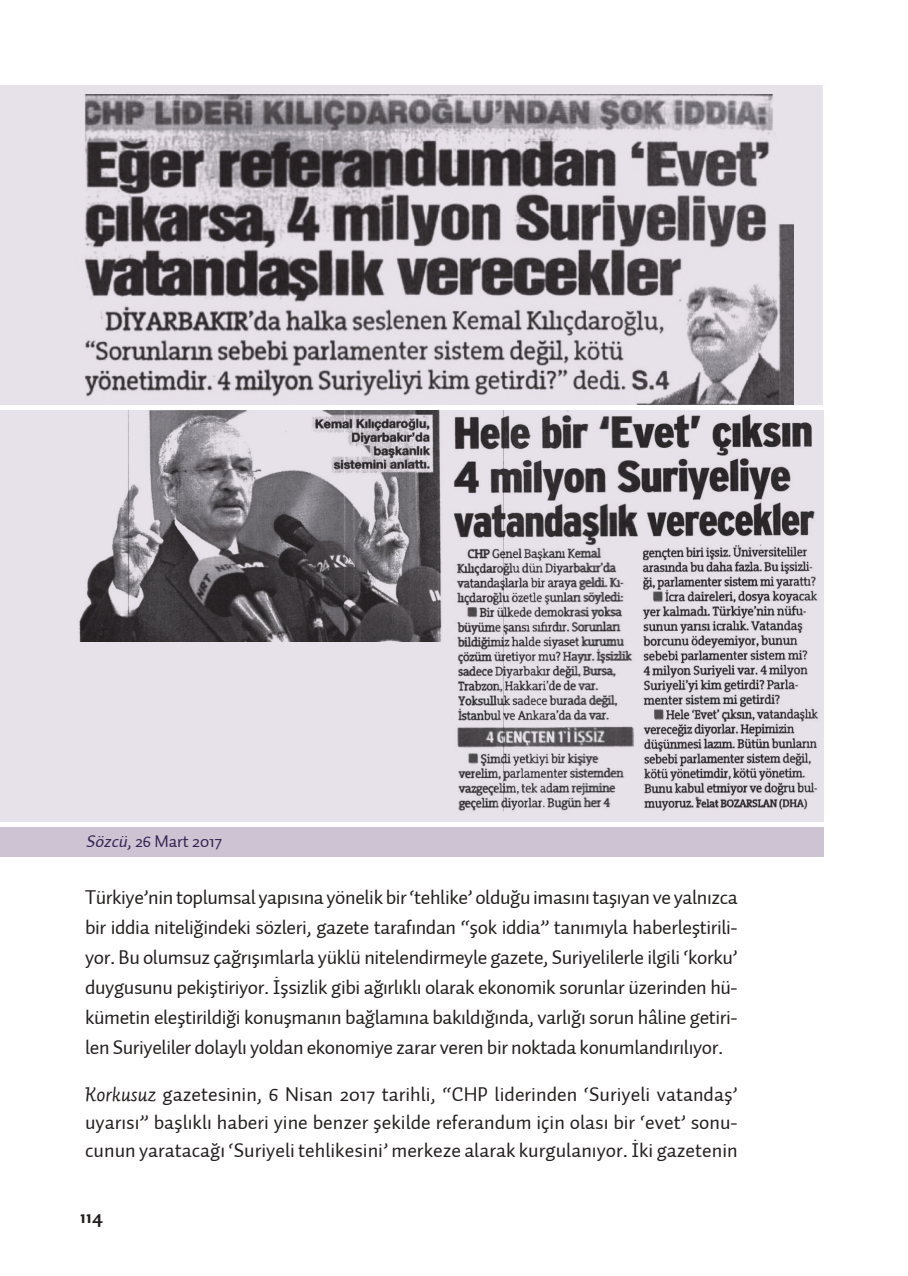
<style>
.page{position:relative;width:908px;height:1276px;background:#fff}
.page>*{position:absolute;margin:0;border:0;box-sizing:border-box;transform-origin:0 0}
.t1{font:20px/30px "Auto 2 TR Regular";letter-spacing:-.01em;color:#241f1f;text-align:justify}
.t2{font:700 20px "Mr Eaves San OT";color:#241f1f}
.t3{font:17px "Auto 2 TR Regular";color:#362153}
.s1{font-style:italic}
</style>
<div class="page">
<div style="left:0;top:85px;width:822px;height:319px;background:#e7e1e9"></div>
<img style="left:84px;top:94px;width:709px;height:310px">
<div style="left:0;top:410px;width:823px;height:411px;background:#e7e1e9"></div>
<img style="left:79px;top:410px;width:348px;height:231px">
<img style="left:427px;top:410px;width:397px;height:403px">
<div style="left:0;top:827px;width:823px;height:29px;background:#cdc3d2"></div>
<p class="t3" style="left:86px;top:831px;width:138px"><span class="s1">Sözcü</span>, 26 Mart 2017</p>
<p class="t1" style="left:85px;top:882px;width:653px">Türkiye’nin toplumsal yapısına yönelik bir ‘tehlike’ olduğu imasını taşıyan ve yalnızca bir iddia niteliğindeki sözleri, gazete tarafından “şok iddia” tanımıyla haberleştirili&shy;yor. Bu olumsuz çağrışımlarla yüklü nitelendirmeyle gazete, Suriyelilerle ilgili ‘korku’ duygusunu pekiştiriyor. İşsizlik gibi ağırlıklı olarak ekonomik sorunlar üzerinden hü&shy;kümetin eleştirildiği konuşmanın bağlamına bakıldığında, varlığı sorun hâline getiri&shy;len Suriyeliler dolaylı yoldan ekonomiye zarar veren bir noktada konumlandırılıyor.</p>
<p class="t1" style="left:85px;top:1080px;width:653px;line-height:28px"><span class="s1">Korkusuz</span> gazetesinin, 6 Nisan 2017 tarihli, “CHP liderinden ‘Suriyeli vatandaş’ uyarısı” başlıklı haberi yine benzer şekilde referandum için olası bir ‘evet’ sonu&shy;cunun yaratacağı ‘Suriyeli tehlikesini’ merkeze alarak kurgulanıyor. İki gazetenin</p>
<p class="t2" style="left:80px;top:1206px;width:24px">114</p>
</div>
